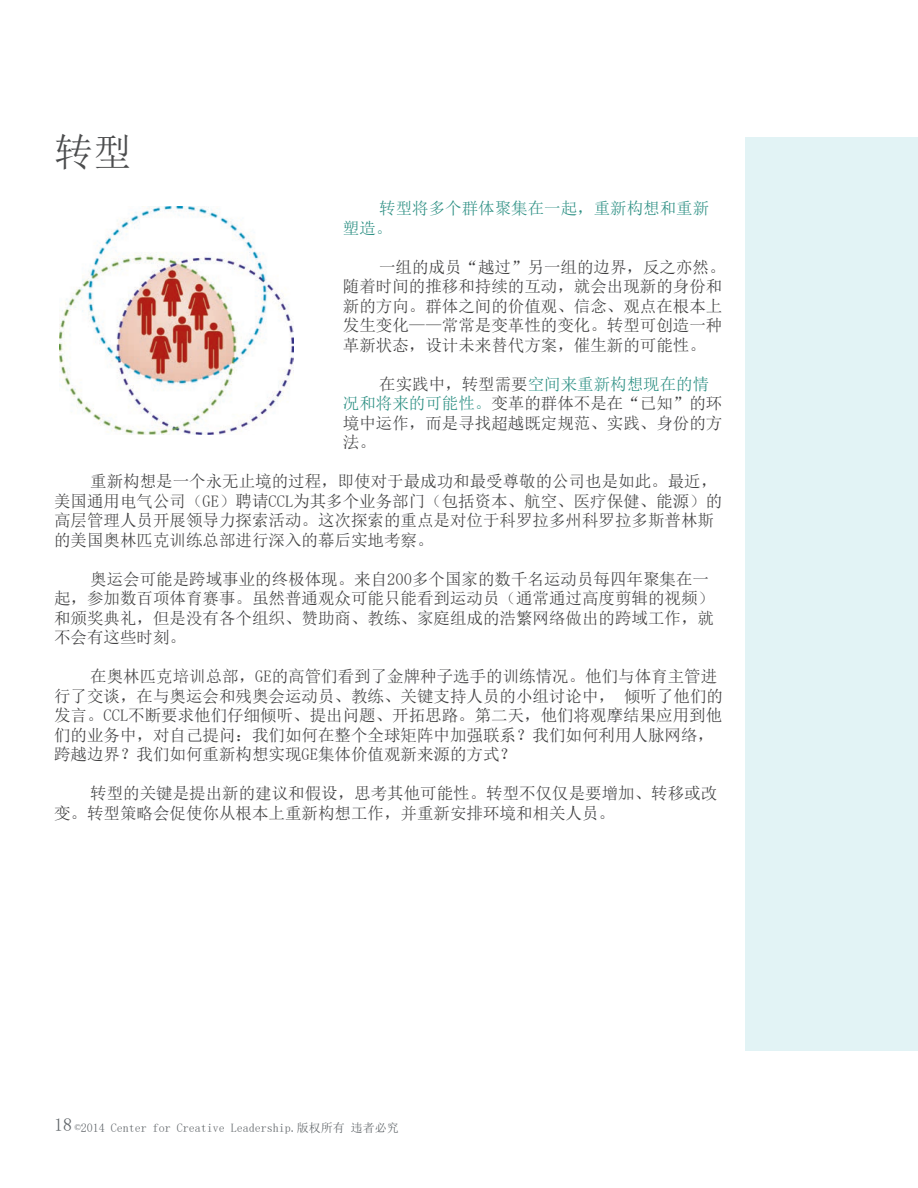
<style>
.page{position:relative;width:918px;height:1188px;background:#fff}
.page>*{position:absolute;margin:0;border:0;box-sizing:border-box;transform-origin:0 0}
.t1{font:39px "Sim Sun";color:#4b4c4d}
.t2{font:18px "Sim Sun";color:#5e6367}
.t3{font:16.5px/19.5px "Sim Sun";color:#3e3e3f}
.t4{font:16.5px/19.5px "Sim Sun";color:#2c8f83}
.t5{font:12px "Sim Sun";color:#5e6367}
.s1{color:#2c8f83}
</style>
<div class="page">
<div style="left:746px;top:137px;width:172px;height:914px;background:#e2f3f5"></div>
<img style="left:59px;top:207px;width:234px;height:228px">
<p class="t1" style="left:54px;top:133px;width:79px">转型</p>
<p class="t4" style="left:343px;top:199px;width:368px;text-indent:36px">转型将多个群体聚集在一起，重新构想和重新塑造。</p>
<p class="t3" style="left:343px;top:257px;width:384px;text-indent:36px">一组的成员“越过”另一组的边界，反之亦然。随着时间的推移和持续的互动，就会出现新的身份和新的方向。群体之间的价值观、信念、观点在根本上发生变化——常常是变革性的变化。转型可创造一种革新状态，设计未来替代方案，催生新的可能性。</p>
<p class="t3" style="left:343px;top:374px;width:381px;text-indent:36px">在实践中，转型需要<span class="s1">空间来重新构想现在的情况和将来的可能性。</span>变革的群体不是在“已知”的环境中运作，而是寻找超越既定规范、实践、身份的方法。</p>
<p class="t3" style="left:54px;top:472px;width:670px;text-indent:36px">重新构想是一个永无止境的过程，即使对于最成功和最受尊敬的公司也是如此。最近，美国通用电气公司（GE）聘请CCL为其多个业务部门（包括资本、航空、医疗保健、能源）的高层管理人员开展领导力探索活动。这次探索的重点是对位于科罗拉多州科罗拉多斯普林斯的美国奥林匹克训练总部进行深入的幕后实地考察。</p>
<p class="t3" style="left:54px;top:569px;width:661px;text-indent:36px">奥运会可能是跨域事业的终极体现。来自200多个国家的数千名运动员每四年聚集在一起，参加数百项体育赛事。虽然普通观众可能只能看到运动员（通常通过高度剪辑的视频）和颁奖典礼，但是没有各个组织、赞助商、教练、家庭组成的浩繁网络做出的跨域工作，就不会有这些时刻。</p>
<p class="t3" style="left:54px;top:667px;width:671px;text-indent:36px">在奥林匹克培训总部，GE的高管们看到了金牌种子选手的训练情况。他们与体育主管进行了交谈，在与奥运会和残奥会运动员、教练、关键支持人员的小组讨论中，倾听了他们的发言。CCL不断要求他们仔细倾听、提出问题、开拓思路。第二天，他们将观摩结果应用到他们的业务中，对自己提问：我们如何在整个全球矩阵中加强联系？我们如何利用人脉网络，跨越边界？我们如何重新构想实现GE集体价值观新来源的方式？</p>
<p class="t3" style="left:54px;top:784px;width:665px;text-indent:36px">转型的关键是提出新的建议和假设，思考其他可能性。转型不仅仅是要增加、转移或改变。转型策略会促使你从根本上重新构想工作，并重新安排环境和相关人员。</p>
<p class="t2" style="left:54px;top:1115px;width:19px">18</p>
<p class="t5" style="left:75px;top:1121px;width:326px">©2014 Center for Creative Leadership.版权所有违者必究</p>
</div>
